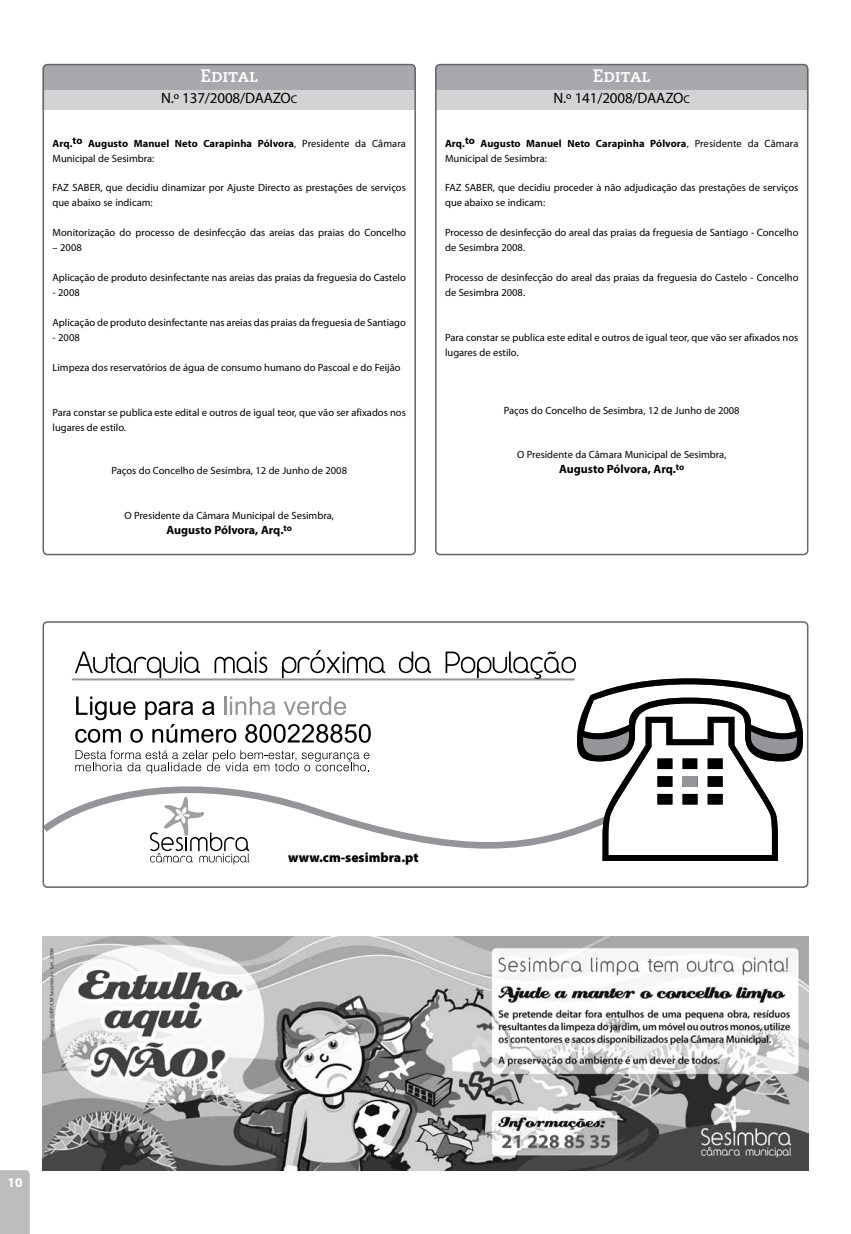
<style>
.page{position:relative;width:851px;height:1234px;background:#fff}
.page>*{position:absolute;margin:0;border:0;box-sizing:border-box;transform-origin:0 0}
.t1{font:18px "Caecilia Bold SC";color:#fff}
.t2{font:15px "Myriad Pro";letter-spacing:-.01em;color:#000}
.t3{font:900 13.5px "Myriad Pro";color:#000}
.t4{font:700 13.5px "Myriad Pro";color:#fff}
.t5{font:700 12px "Myriad Pro";letter-spacing:-.005em;color:#000}
.t6{font:10.5px/15px "Myriad Pro";color:#000}
.t7{font:700 10.5px/14.4px "Myriad Pro";letter-spacing:.01em;color:#000}
.s1{font-size:11.25px}
.s2{font-weight:400}
</style>
<div class="page">
<div style="left:0;top:1170px;width:30px;height:63px;background:#bcbdbf"></div>
<img style="left:43px;top:936px;width:765px;height:233px">
<svg style="left:46px;top:773px;width:571px;height:90px"></svg>
<hr style="left:73px;top:678px;width:501px;height:2px;background:#939598">
<svg style="left:75px;top:651px;width:125px;height:27px"></svg>
<svg style="left:214px;top:651px;width:53px;height:22px"></svg>
<svg style="left:282px;top:650px;width:103px;height:28px"></svg>
<svg style="left:399px;top:651px;width:32px;height:22px"></svg>
<svg style="left:445px;top:651px;width:357px;height:209px"></svg>
<svg style="left:75px;top:696px;width:296px;height:46px"></svg>
<svg style="left:75px;top:750px;width:294px;height:23px"></svg>
<svg style="left:150px;top:796px;width:99px;height:68px"></svg>
<div style="left:43px;top:621px;width:765px;height:266px;border:2px solid #636466;border-radius:4px"></div>
<div style="left:43px;top:65px;width:373px;height:45px;background:#a7a9ac;border-radius:4px"></div>
<div style="left:43px;top:90px;width:373px;height:20px;background:#d1d3d4"></div>
<div style="left:43px;top:64px;width:373px;height:491px;border:2px solid #636466;border-radius:4px"></div>
<div style="left:435px;top:65px;width:373px;height:45px;background:#a7a9ac;border-radius:4px"></div>
<div style="left:435px;top:90px;width:373px;height:20px;background:#d1d3d4"></div>
<div style="left:435px;top:64px;width:373px;height:491px;border:2px solid #636466;border-radius:4px"></div>
<h1 class="t1" style="left:200px;top:65px;width:59px">Edital</h1>
<h2 class="t2" style="left:161px;top:88px;width:138px">N.º 137/2008/DAAZO<span class="s1">c</span></h2>
<p class="t7" style="left:53px;top:136px;width:355px">Arq.to Augusto Manuel Neto Carapinha Pólvora<span class="s2">, Presidente da Câmara<br>Municipal de Sesimbra:</span></p>
<p class="t6" style="left:53px;top:180px;width:355px">FAZ SABER, que decidiu dinamizar por Ajuste Directo as prestações de serviços que abaixo se indicam:</p>
<p class="t6" style="left:53px;top:225px;width:355px">Monitorização do processo de desinfecção das areias das praias do Concelho</p>
<p class="t6" style="left:53px;top:240px;width:31px">– 2008</p>
<p class="t6" style="left:53px;top:270px;width:355px">Aplicação de produto desinfectante nas areias das praias da freguesia do Castelo</p>
<p class="t6" style="left:53px;top:285px;width:29px">- 2008</p>
<p class="t6" style="left:53px;top:315px;width:355px">Aplicação de produto desinfectante nas areias das praias da freguesia de Santiago</p>
<p class="t6" style="left:53px;top:330px;width:29px">- 2008</p>
<p class="t6" style="left:53px;top:360px;width:349px">Limpeza dos reservatórios de água de consumo humano do Pascoal e do Feijão</p>
<p class="t6" style="left:53px;top:405px;width:355px">Para constar se publica este edital e outros de igual teor, que vão ser afixados nos lugares de estilo.</p>
<p class="t6" style="left:111px;top:463px;width:237px">Paços do Concelho de Sesimbra, 12 de Junho de 2008</p>
<p class="t6" style="left:124px;top:507px;width:211px">O Presidente da Câmara Municipal de Sesimbra,</p>
<p class="t5" style="left:166px;top:522px;width:127px">Augusto Pólvora, Arq.<sup>to</sup></p>
<h1 class="t1" style="left:593px;top:65px;width:59px">Edital</h1>
<h2 class="t2" style="left:553px;top:88px;width:138px">N.º 141/2008/DAAZO<span class="s1">c</span></h2>
<p class="t7" style="left:445px;top:136px;width:355px">Arq.to Augusto Manuel Neto Carapinha Pólvora<span class="s2">, Presidente da Câmara<br>Municipal de Sesimbra:</span></p>
<p class="t6" style="left:445px;top:180px;width:355px">FAZ SABER, que decidiu proceder à não adjudicação das prestações de serviços que abaixo se indicam:</p>
<p class="t6" style="left:445px;top:225px;width:355px">Processo de desinfecção do areal das praias da freguesia de Santiago - Concelho de Sesimbra 2008.</p>
<p class="t6" style="left:445px;top:270px;width:355px">Processo de desinfecção do areal das praias da freguesia do Castelo - Concelho de Sesimbra 2008.</p>
<p class="t6" style="left:445px;top:330px;width:355px">Para constar se publica este edital e outros de igual teor, que vão ser afixados nos lugares de estilo.</p>
<p class="t6" style="left:504px;top:402px;width:237px">Paços do Concelho de Sesimbra, 12 de Junho de 2008</p>
<p class="t6" style="left:517px;top:446px;width:211px">O Presidente da Câmara Municipal de Sesimbra,</p>
<p class="t5" style="left:559px;top:460px;width:127px">Augusto Pólvora, Arq.<sup>to</sup></p>
<p class="t4" style="left:8px;top:1173px;width:16px">10</p>
<p class="t3" style="left:288px;top:848px;width:132px">www.cm-sesimbra.pt</p>
</div>
